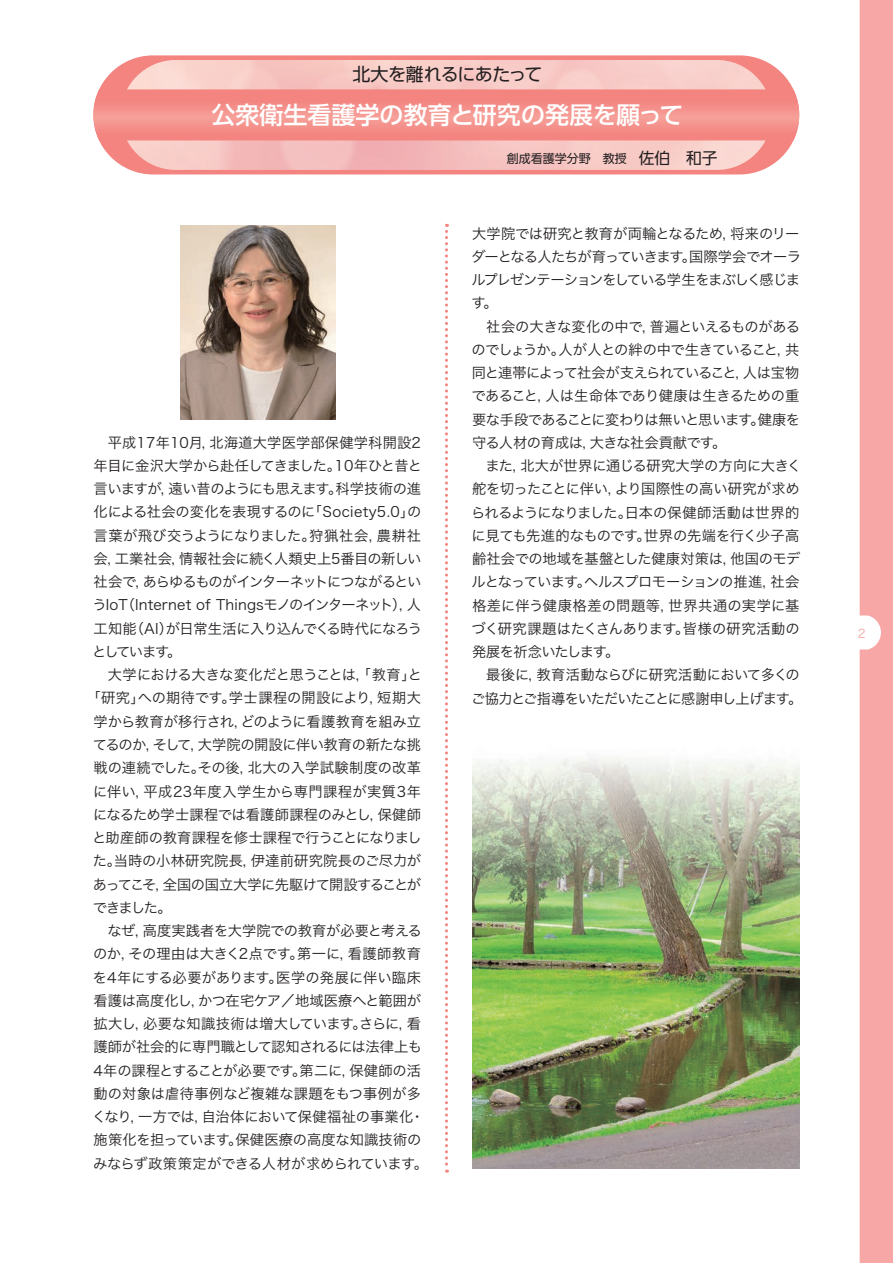
<style>
.page{position:relative;width:893px;height:1263px;background:#fff}
.page>*{position:absolute;margin:0;border:0;box-sizing:border-box;transform-origin:0 0}
.t1{font:500 24px "UD Shin Go Pro";color:#fff}
.t2{font:18px "UD Shin Go Pro";letter-spacing:-.03em;color:#231f20}
.t3{font:14.25px/23.2px "Hira Kaku Pro W3";letter-spacing:-.02em;color:#231f20;text-align:justify}
.t4{font:14.25px "Hira Kaku Pro W3";color:#231f20}
.t5{font:14.25px "Hira Kaku Pro W3";letter-spacing:.005em;color:#231f20}
.t6{font:14.25px/23.2px "Hira Kaku Pro W3";letter-spacing:-.04em;color:#231f20;text-align:right}
.t7{font:14.25px "Hira Kaku Pro W3";letter-spacing:-.045em;color:#231f20}
.t8{font:14.25px "Hira Kaku Pro W3";letter-spacing:.04em;color:#231f20}
.t9{font:14.25px "Hira Kaku Pro W3";letter-spacing:.02em;color:#231f20}
.t10{font:14.25px "Hira Kaku Pro W3";letter-spacing:.01em;color:#231f20}
.t11{font:12px "UD Shin Go Pro";color:#231f20}
.t12{font:12px "Hira Kaku Pro W3";color:#f7a7a5}
.s1{font-size:15.75px}
</style>
<div class="page">
<svg style="left:445px;top:224px;width:3px;height:948px"></svg>
<div style="left:860px;top:0;width:33px;height:1263px;background:#f7a7a5"></div>
<div style="left:93px;top:55px;width:706px;height:119px;background:#f38480;border-radius:60px"></div>
<img style="left:121px;top:60px;width:651px;height:110px;border-radius:55px">
<svg style="left:93px;top:89px;width:706px;height:51px"></svg>
<img style="left:181px;top:225px;width:155px;height:195px">
<img style="left:472px;top:758px;width:327px;height:410px">
<p class="t2" style="left:353px;top:60px;width:191px">北大を離れるにあたって</p>
<h1 class="t1" style="left:212px;top:96px;width:474px">公衆衛生看護学の教育と研究の発展を願って</h1>
<p class="t11" style="left:507px;top:148px;width:212px">創成看護学分野　教授　<span class="s1">佐伯　和子</span></p>
<p class="t3" style="left:92px;top:430px;width:331px;text-indent:16px">平成17年10月，北海道大学医学部保健学科開設2年目に金沢大学から赴任してきました。10年ひと昔と言いますが，遠い昔のようにも思えます。科学技術の進化による社会の変化を表現するのに「Society5.0」の言葉が飛び交うようになりました。狩猟社会，農耕社会，工業社会，情報社会に続く人類史上5番目の新しい社会で，あらゆるものがインターネットにつながるというIoT（Internet of Thingsモノのインターネット），人工知能（AI）が日常生活に入り込んでくる時代になろうとしています。</p>
<p class="t3" style="left:108px;top:662px;width:316px">大学における大きな変化だと思うことは，「教育」と</p>
<p class="t4" style="left:86px;top:685px;width:336px">「研究」への期待です。学士課程の開設により，短期大</p>
<p class="t3" style="left:94px;top:709px;width:329px">学から教育が移行され，どのように看護教育を組み立</p>
<p class="t3" style="left:93px;top:732px;width:330px">てるのか，そして，大学院の開設に伴い教育の新たな挑</p>
<p class="t3" style="left:94px;top:755px;width:329px">戦の連続でした。その後，北大の入学試験制度の改革</p>
<p class="t8" style="left:93px;top:778px;width:329px">に伴い，平成23年度入学生から専門課程が実質3年</p>
<p class="t3" style="left:93px;top:802px;width:329px">になるため学士課程では看護師課程のみとし，保健師</p>
<p class="t3" style="left:92px;top:825px;width:331px">と助産師の教育課程を修士課程で行うことになりまし</p>
<p class="t9" style="left:93px;top:848px;width:330px">た。当時の小林研究院長，伊達前研究院長のご尽力が</p>
<p class="t7" style="left:93px;top:871px;width:330px">あってこそ，全国の国立大学に先駆けて開設することが</p>
<p class="t3" style="left:93px;top:895px;width:80px">できました。</p>
<p class="t3" style="left:107px;top:918px;width:316px">なぜ，高度実践者を大学院での教育が必要と考える</p>
<p class="t5" style="left:93px;top:941px;width:329px">のか，その理由は大きく2点です。第一に，看護師教育</p>
<p class="t10" style="left:93px;top:964px;width:329px">を4年にする必要があります。医学の発展に伴い臨床</p>
<p class="t3" style="left:94px;top:988px;width:329px">看護は高度化し，かつ在宅ケア／地域医療へと範囲が</p>
<p class="t4" style="left:94px;top:1011px;width:329px">拡大し，必要な知識技術は増大しています。さらに，看</p>
<p class="t3" style="left:94px;top:1034px;width:330px">護師が社会的に専門職として認知されるには法律上も</p>
<p class="t3" style="left:94px;top:1057px;width:329px">4年の課程とすることが必要です。第二に，保健師の活</p>
<p class="t5" style="left:94px;top:1081px;width:329px">動の対象は虐待事例など複雑な課題をもつ事例が多</p>
<p class="t3" style="left:92px;top:1104px;width:334px">くなり，一方では，自治体において保健福祉の事業化・</p>
<p class="t3" style="left:94px;top:1127px;width:329px">施策化を担っています。保健医療の高度な知識技術の</p>
<p class="t3" style="left:93px;top:1151px;width:337px">みならず政策策定ができる人材が求められています。</p>
<p class="t3" style="left:471px;top:221px;width:331px">大学院では研究と教育が両輪となるため，将来のリーダーとなる人たちが育っていきます。国際学会でオーラルプレゼンテーションをしている学生をまぶしく感じます。</p>
<p class="t3" style="left:471px;top:314px;width:330px;text-indent:15px">社会の大きな変化の中で，普遍といえるものがあるのでしょうか。人が人との絆の中で生きていること，共同と連帯によって社会が支えられていること，人は宝物であること，人は生命体であり健康は生きるための重要な手段であることに変わりは無いと思います。健康を守る人材の育成は，大きな社会貢献です。</p>
<p class="t3" style="left:471px;top:453px;width:332px;text-align:left;text-indent:14px">また，北大が世界に通じる研究大学の方向に大きく舵を切ったことに伴い，より国際性の高い研究が求められるようになりました。日本の保健師活動は世界的に見ても先進的なものです。世界の先端を行く少子高齢社会での地域を基盤とした健康対策は，他国のモデルとなっています。ヘルスプロモーションの推進，社会格差に伴う健康格差の問題等，世界共通の実学に基づく研究課題はたくさんあります。皆様の研究活動の発展を祈念いたします。</p>
<p class="t6" style="left:471px;top:662px;width:333px">最後に，教育活動ならびに研究活動において多くのご協力とご指導をいただいたことに感謝申し上げます。</p>
<p class="t12" style="left:858px;top:622px;width:9px">2</p>
</div>
